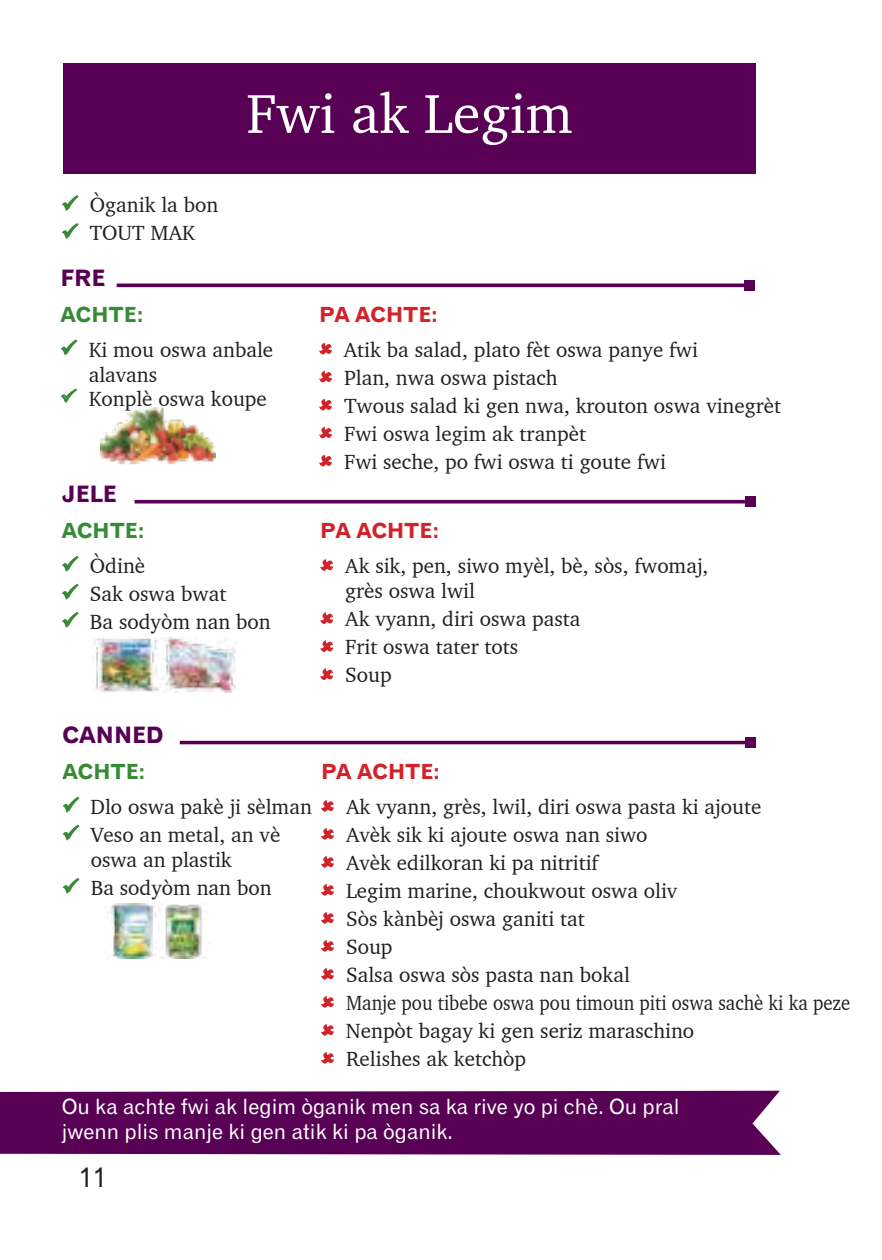
<style>
.page{position:relative;width:882px;height:1260px;background:#fff}
.page>*{position:absolute;margin:0;border:0;box-sizing:border-box;transform-origin:0 0}
.t1{font:56px "Charter BT";color:#fff}
.t2{font:28px "Gothic 720 BT Roman B";color:#231f20}
.t3{font:22.75px "Gothic 720 BT Bold B";color:#570054}
.t4{font:21px/28px "Charter BT";color:#231f20}
.t5{font:21px/25.2px "Gothic 720 BT Roman B";color:#fff}
.t6{font:21px "Gothic 720 BT Bold B";color:#d2232a}
.t7{font:21px "Gothic 720 BT Bold B";color:#378b36}
</style>
<div class="page">
<div style="left:63px;top:63px;width:693px;height:110px;background:#570054"></div>
<div style="left:0;top:1091px;width:781px;height:64px;background:#570054"></div>
<svg style="left:62px;top:195px;width:17px;height:16px"></svg>
<svg style="left:62px;top:223px;width:17px;height:16px"></svg>
<svg style="left:60px;top:339px;width:18px;height:17px"></svg>
<svg style="left:60px;top:388px;width:18px;height:15px"></svg>
<hr style="left:117px;top:284px;width:628px;height:3px;background:#570054">
<div style="left:744px;top:280px;width:10px;height:10px;background:#570054"></div>
<svg style="left:319px;top:342px;width:14px;height:13px"></svg>
<svg style="left:319px;top:370px;width:14px;height:13px"></svg>
<svg style="left:319px;top:398px;width:14px;height:13px"></svg>
<svg style="left:319px;top:426px;width:14px;height:13px"></svg>
<svg style="left:319px;top:454px;width:14px;height:13px"></svg>
<svg style="left:62px;top:555px;width:17px;height:17px"></svg>
<svg style="left:62px;top:583px;width:17px;height:17px"></svg>
<svg style="left:62px;top:611px;width:17px;height:17px"></svg>
<svg style="left:135px;top:500px;width:610px;height:4px;fill:#570054"></svg>
<div style="left:745px;top:497px;width:10px;height:10px;background:#570054"></div>
<svg style="left:320px;top:559px;width:14px;height:12px"></svg>
<svg style="left:320px;top:612px;width:14px;height:12px"></svg>
<svg style="left:320px;top:640px;width:14px;height:12px"></svg>
<svg style="left:320px;top:668px;width:14px;height:12px"></svg>
<svg style="left:62px;top:796px;width:18px;height:17px"></svg>
<svg style="left:62px;top:824px;width:18px;height:17px"></svg>
<svg style="left:62px;top:878px;width:18px;height:16px"></svg>
<hr style="left:180px;top:741px;width:567px;height:3px;background:#570054">
<div style="left:746px;top:738px;width:10px;height:10px;background:#570054"></div>
<svg style="left:321px;top:799px;width:14px;height:13px"></svg>
<svg style="left:321px;top:827px;width:14px;height:13px"></svg>
<svg style="left:321px;top:855px;width:14px;height:13px"></svg>
<svg style="left:321px;top:883px;width:14px;height:13px"></svg>
<svg style="left:321px;top:911px;width:14px;height:13px"></svg>
<svg style="left:321px;top:939px;width:14px;height:13px"></svg>
<svg style="left:321px;top:967px;width:14px;height:13px"></svg>
<svg style="left:321px;top:995px;width:14px;height:13px"></svg>
<svg style="left:321px;top:1023px;width:14px;height:13px"></svg>
<svg style="left:321px;top:1051px;width:14px;height:13px"></svg>
<img style="left:93px;top:637px;width:143px;height:56px">
<img style="left:104px;top:903px;width:51px;height:56px">
<img style="left:155px;top:903px;width:51px;height:56px">
<img style="left:100px;top:407px;width:115px;height:58px">
<p class="t4" style="left:90px;top:191px;width:130px">Òganik la bon<br>TOUT MAK</p>
<p class="t3" style="left:61px;top:264px;width:46px">FRE</p>
<h1 class="t1" style="left:246px;top:79px;width:328px">Fwi ak Legim</h1>
<p class="t7" style="left:61px;top:301px;width:85px">ACHTE:</p>
<p class="t4" style="left:89px;top:337px;width:186px;line-height:24.5px">Ki mou oswa anbale alavans<br>Konplè oswa koupe</p>
<p class="t3" style="left:62px;top:480px;width:56px">JELE</p>
<p class="t7" style="left:62px;top:518px;width:85px">ACHTE:</p>
<p class="t4" style="left:90px;top:551px;width:182px">Òdinè<br>Sak oswa bwat<br>Ba sodyòm nan bon</p>
<p class="t6" style="left:319px;top:301px;width:121px">PA ACHTE:</p>
<p class="t4" style="left:344px;top:335px;width:439px">Atik ba salad, plato fèt oswa panye fwi<br>Plan, nwa oswa pistach<br>Twous salad ki gen nwa, krouton oswa vinegrèt<br>Fwi oswa legim ak tranpèt<br>Fwi seche, po fwi oswa ti goute fwi</p>
<p class="t6" style="left:320px;top:518px;width:121px">PA ACHTE:</p>
<p class="t4" style="left:345px;top:553px;width:365px;line-height:25.2px">Ak sik, pen, siwo myèl, bè, sòs, fwomaj, grès oswa lwil</p>
<p class="t4" style="left:345px;top:605px;width:237px">Ak vyann, diri oswa pasta<br>Frit oswa tater tots<br>Soup</p>
<p class="t3" style="left:63px;top:721px;width:102px">CANNED</p>
<p class="t7" style="left:63px;top:759px;width:85px">ACHTE:</p>
<p class="t4" style="left:90px;top:792px;width:223px">Dlo oswa pakè ji sèlman<br>Veso an metal, an vè</p>
<p class="t4" style="left:91px;top:845px;width:182px">oswa an plastik<br>Ba sodyòm nan bon</p>
<p class="t6" style="left:321px;top:759px;width:121px">PA ACHTE:</p>
<p class="t4" style="left:346px;top:792px;width:506px">Ak vyann, grès, lwil, diri oswa pasta ki ajoute<br>Avèk sik ki ajoute oswa nan siwo<br>Avèk edilkoran ki pa nitritif<br>Legim marine, choukwout oswa oliv<br>Sòs kànbèj oswa ganiti tat<br>Soup<br>Salsa oswa sòs pasta nan bokal<br>Manje pou tibebe oswa pou timoun piti oswa sachè ki ka peze<br>Nenpòt bagay ki gen seriz maraschino<br>Relishes ak ketchòp</p>
<p class="t5" style="left:62px;top:1093px;width:619px">Ou ka achte fwi ak legim òganik men sa ka rive yo pi chè. Ou pral jwenn plis manje ki gen atik ki pa òganik.</p>
<h2 class="t2" style="left:79px;top:1160px;width:30px">11</h2>
</div>
